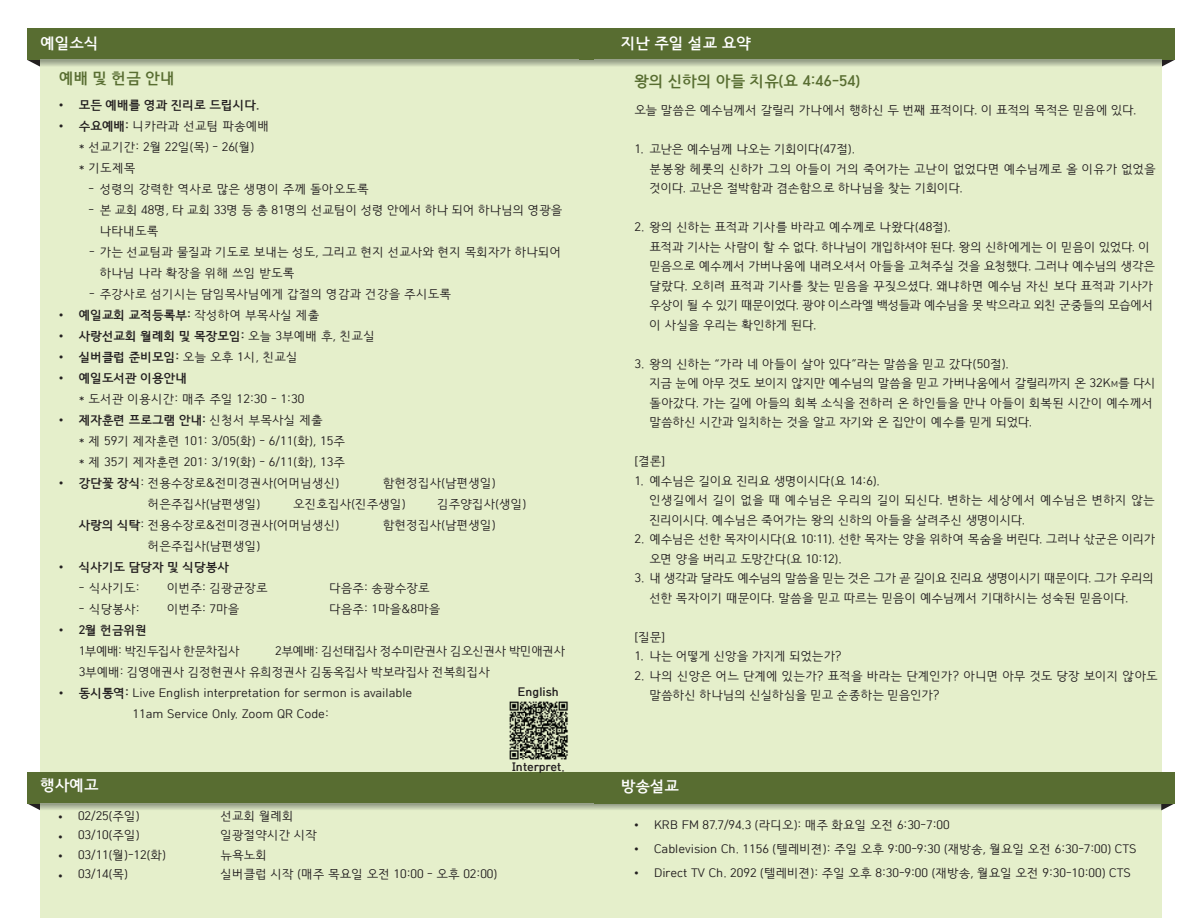
<style>
.page{position:relative;width:1188px;height:918px;background:#fff}
.page>*{position:absolute;margin:0;border:0;box-sizing:border-box;transform-origin:0 0}
.t1{font:700 15px "HCR Dotum";color:#586d31}
.t2{font:700 15px "HCR Dotum";color:#fff}
.t3{font:12px/21px "HCR Dotum";color:#231f20}
.t4{font:12px/19.5px "HCR Dotum";letter-spacing:-.02em;color:#231f20}
.t5{font:12px/19.5px "HCR Dotum";color:#231f20}
.t6{font:700 12px "HCR Dotum";color:#231f20}
.t7{font:12px/21px "HCR Dotum";letter-spacing:-.04em;color:#231f20}
.s1{font-family:"N Haas Grotesk TX Std 55 Rg";font-weight:400}
.s2{font-family:"N Haas Grotesk TX Std 55 Rg"}
.s3{font-weight:700}
.s4{font-weight:400}
.s5{font-size:8.4px}
</style>
<div class="page">
<div style="left:40px;top:56px;width:554px;height:862px;background:#e5efcb"></div>
<svg style="left:27px;top:60px;width:13px;height:7px"></svg>
<div style="left:27px;top:28px;width:568px;height:32px;background:#586d31"></div>
<svg style="left:40px;top:60px;width:554px;height:6px;background:#b1bb9f"></svg>
<svg style="left:27px;top:803px;width:13px;height:7px"></svg>
<div style="left:27px;top:772px;width:568px;height:31px;background:#586d31"></div>
<svg style="left:40px;top:803px;width:554px;height:7px;background:#b1bb9f"></svg>
<div style="left:594px;top:44px;width:567px;height:874px;background:#e5efcb"></div>
<svg style="left:1161px;top:60px;width:13px;height:7px"></svg>
<div style="left:579px;top:28px;width:596px;height:32px;background:#586d31"></div>
<svg style="left:595px;top:60px;width:566px;height:6px;background:#b1bb9f"></svg>
<svg style="left:595px;top:803px;width:566px;height:7px;background:#a8b393"></svg>
<svg style="left:1161px;top:803px;width:14px;height:7px"></svg>
<div style="left:595px;top:772px;width:580px;height:31px;background:#586d31"></div>
<img style="left:509px;top:701px;width:59px;height:59px">
<p class="t2" style="left:40px;top:31px;width:60px">예일소식</p>
<p class="t1" style="left:59px;top:67px;width:117px">예배 및 헌금 안내</p>
<p class="t6" style="left:59px;top:96px;width:202px"><span class="s1">•</span> 모든 예배를 영과 진리로 드립시다.</p>
<p class="t3" style="left:79px;top:116px;width:192px;text-indent:-20px"><span class="s2">•</span> <span class="s3">수요예배:</span> 니카라과 선교팀 파송예배 * 선교기간: 2월 22일(목) - 26(월)<br>* 기도제목</p>
<p class="t3" style="left:89px;top:179px;width:282px">- 성령의 강력한 역사로 많은 생명이 주께 돌아오도록</p>
<p class="t3" style="left:100px;top:200px;width:464px;text-indent:-11px">- 본 교회 48명, 타 교회 33명 등 총 81명의 선교팀이 성령 안에서 하나 되어 하나님의 영광을 나타내도록</p>
<p class="t3" style="left:100px;top:242px;width:463px;text-indent:-10px">- 가는 선교팀과 물질과 기도로 보내는 성도, 그리고 현지 선교사와 현지 목회자가 하나되어 하나님 나라 확장을 위해 쓰임 받도록</p>
<p class="t3" style="left:89px;top:284px;width:363px">- 주강사로 섬기시는 담임목사님에게 갑절의 영감과 건강을 주시도록</p>
<p class="t6" style="left:59px;top:306px;width:262px"><span class="s1">•</span> 예일교회 교적등록부: <span class="s4">작성하여 부목사실 제출</span></p>
<p class="t6" style="left:59px;top:327px;width:317px"><span class="s1">•</span> 사랑선교회 월례회 및 목장모임: <span class="s4">오늘 3부예배 후, 친교실</span></p>
<p class="t3" style="left:59px;top:347px;width:240px"><span class="s2">•</span> <span class="s3">실버클럽 준비모임:</span> 오늘 오후 1시, 친교실</p>
<p class="t3" style="left:79px;top:368px;width:227px;text-indent:-20px"><span class="s2">•</span> <span class="s3">예일도서관 이용안내<br></span>* 도서관 이용시간: 매주 주일 12:30 - 1:30</p>
<p class="t3" style="left:79px;top:410px;width:268px;text-indent:-20px"><span class="s2">•</span> <span class="s3">제자훈련 프로그램 안내:</span> 신청서 부목사실 제출<br>* 제 59기 제자훈련 101: 3/05(화) - 6/11(화), 15주 * 제 35기 제자훈련 201: 3/19(화) - 6/11(화), 13주</p>
<p class="t3" style="left:59px;top:473px;width:281px"><span class="s2">•</span> <span class="s3">강단꽃 장식</span>: 전용수장로&amp;전미경권사(어머님생신)</p>
<p class="t3" style="left:383px;top:473px;width:114px">함현정집사(남편생일)</p>
<p class="t3" style="left:148px;top:494px;width:114px">허은주집사(남편생일)</p>
<p class="t3" style="left:293px;top:494px;width:114px">오진호집사(진주생일)</p>
<p class="t3" style="left:437px;top:494px;width:90px">김주양집사(생일)</p>
<p class="t3" style="left:79px;top:515px;width:262px"><span class="s3">사랑의 식탁</span>: 전용수장로&amp;전미경권사(어머님생신)</p>
<p class="t3" style="left:383px;top:515px;width:114px">함현정집사(남편생일)</p>
<p class="t3" style="left:148px;top:536px;width:114px">허은주집사(남편생일)</p>
<p class="t6" style="left:59px;top:558px;width:171px"><span class="s1">•</span> 식사기도 담당자 및 식당봉사</p>
<p class="t3" style="left:79px;top:578px;width:62px">- 식사기도:</p>
<p class="t3" style="left:167px;top:578px;width:102px">이번주: 김광균장로</p>
<p class="t3" style="left:329px;top:578px;width:102px">다음주: 송광수장로</p>
<p class="t3" style="left:79px;top:599px;width:62px">- 식당봉사:</p>
<p class="t3" style="left:167px;top:599px;width:74px">이번주: 7마을</p>
<p class="t3" style="left:329px;top:599px;width:113px">다음주: 1마을&amp;8마을</p>
<p class="t7" style="left:79px;top:620px;width:163px;text-indent:-20px"><span class="s2">•</span> <span class="s3">2월 헌금위원<br></span>1부예배: 박진두집사 한문차집사</p>
<p class="t3" style="left:79px;top:641px;width:488px;text-indent:197px">2부예배: 김선태집사 정수미란권사 김오신권사 박민애권사<br>3부예배: 김영애권사 김정현권사 유희정권사 김동옥집사 박보라집사 전복희집사</p>
<p class="t3" style="left:133px;top:683px;width:281px;text-indent:-73px"><span class="s2">•</span> <span class="s3">동시통역:</span> Live English interpretation for sermon is available<br>11am Service Only. Zoom QR Code:</p>
<p class="t6" style="left:518px;top:683px;width:43px">English</p>
<p class="t2" style="left:40px;top:773px;width:60px">행사예고</p>
<p class="t3" style="left:58px;top:805px;width:83px"><span class="s2">•</span> 02/25(주일)</p>
<p class="t3" style="left:220px;top:805px;width:75px">선교회 월례회</p>
<p class="t3" style="left:58px;top:825px;width:83px"><span class="s2">•</span> 03/10(주일)</p>
<p class="t3" style="left:220px;top:825px;width:98px">일광절약시간 시작</p>
<p class="t3" style="left:58px;top:844px;width:109px"><span class="s2">•</span> 03/11(월)-12(화)</p>
<p class="t3" style="left:220px;top:844px;width:48px">뉴욕노회</p>
<p class="t3" style="left:58px;top:864px;width:71px"><span class="s2">•</span> 03/14(목)</p>
<p class="t3" style="left:220px;top:864px;width:278px">실버클럽 시작 (매주 목요일 오전 10:00 - 오후 02:00)</p>
<p class="t6" style="left:512px;top:758px;width:54px">Interpret.</p>
<p class="t2" style="left:621px;top:31px;width:131px">지난 주일 설교 요약</p>
<p class="t1" style="left:634px;top:69px;width:227px">왕의 신하의 아들 치유(요 4:46-54)</p>
<p class="t4" style="left:634px;top:101px;width:503px">오늘 말씀은 예수님께서 갈릴리 가나에서 행하신 두 번째 표적이다. 이 표적의 목적은 믿음에 있다.</p>
<p class="t4" style="left:650px;top:140px;width:508px;text-indent:-15px">1. 고난은 예수님께 나오는 기회이다(47절).<br>분봉왕 헤롯의 신하가 그의 아들이 거의 죽어가는 고난이 없었다면 예수님께로 올 이유가 없었을 것이다. 고난은 절박함과 겸손함으로 하나님을 찾는 기회이다.</p>
<p class="t4" style="left:650px;top:218px;width:507px;text-indent:-15px">2. 왕의 신하는 표적과 기사를 바라고 예수께로 나왔다(48절).<br>표적과 기사는 사람이 할 수 없다. 하나님이 개입하셔야 된다. 왕의 신하에게는 이 믿음이 있었다. 이 믿음으로 예수께서 가버나움에 내려오셔서 아들을 고쳐주실 것을 요청했다. 그러나 예수님의 생각은 달랐다. 오히려 표적과 기사를 찾는 믿음을 꾸짖으셨다. 왜냐하면 예수님 자신 보다 표적과 기사가 우상이 될 수 있기 때문이었다. 광야 이스라엘 백성들과 예수님을 못 박으라고 외친 군중들의 모습에서 이 사실을 우리는 확인하게 된다.</p>
<p class="t4" style="left:650px;top:354px;width:508px;text-indent:-15px">3. 왕의 신하는 “가라 네 아들이 살아 있다”라는 말씀을 믿고 갔다(50절).<br>지금 눈에 아무 것도 보이지 않지만 예수님의 말씀을 믿고 가버나움에서 갈릴리까지 온 32K<span class="s5">M</span>를 다시 돌아갔다. 가는 길에 아들의 회복 소식을 전하러 온 하인들을 만나 아들이 회복된 시간이 예수께서 말씀하신 시간과 일치하는 것을 알고 자기와 온 집안이 예수를 믿게 되었다.</p>
<p class="t4" style="left:634px;top:452px;width:32px">[결론]</p>
<p class="t5" style="left:650px;top:471px;width:507px;text-indent:-15px">1. 예수님은 길이요 진리요 생명이시다(요 14:6).<br>인생길에서 길이 없을 때 예수님은 우리의 길이 되신다. 변하는 세상에서 예수님은 변하지 않는 진리이시다. 예수님은 죽어가는 왕의 신하의 아들을 살려주신 생명이시다.</p>
<p class="t4" style="left:650px;top:530px;width:507px;text-indent:-15px">2. 예수님은 선한 목자이시다(요 10:11). 선한 목자는 양을 위하여 목숨을 버린다. 그러나 삯군은 이리가 오면 양을 버리고 도망간다(요 10:12).</p>
<p class="t4" style="left:650px;top:569px;width:506px;text-indent:-15px">3. 내 생각과 달라도 예수님의 말씀을 믿는 것은 그가 곧 길이요 진리요 생명이시기 때문이다. 그가 우리의 선한 목자이기 때문이다. 말씀을 믿고 따르는 믿음이 예수님께서 기대하시는 성숙된 믿음이다.</p>
<p class="t4" style="left:634px;top:627px;width:32px">[질문]</p>
<p class="t4" style="left:634px;top:647px;width:209px">1. 나는 어떻게 신앙을 가지게 되었는가?</p>
<p class="t4" style="left:650px;top:666px;width:510px;text-indent:-15px">2. 나의 신앙은 어느 단계에 있는가? 표적을 바라는 단계인가? 아니면 아무 것도 당장 보이지 않아도 말씀하신 하나님의 신실하심을 믿고 순종하는 믿음인가?</p>
<p class="t2" style="left:621px;top:775px;width:60px">방송설교</p>
<p class="t3" style="left:634px;top:814px;width:317px"><span class="s2">•</span> KRB FM 87.7/94.3 (라디오): 매주 화요일 오전 6:30-7:00</p>
<p class="t3" style="left:634px;top:838px;width:504px"><span class="s2">•</span> Cablevision Ch. 1156 (텔레비젼): 주일 오후 9:00-9:30 (재방송, 월요일 오전 6:30-7:00) CTS</p>
<p class="t3" style="left:634px;top:862px;width:498px"><span class="s2">•</span> Direct TV Ch. 2092 (텔레비젼): 주일 오후 8:30-9:00 (재방송, 월요일 오전 9:30-10:00) CTS</p>
</div>
